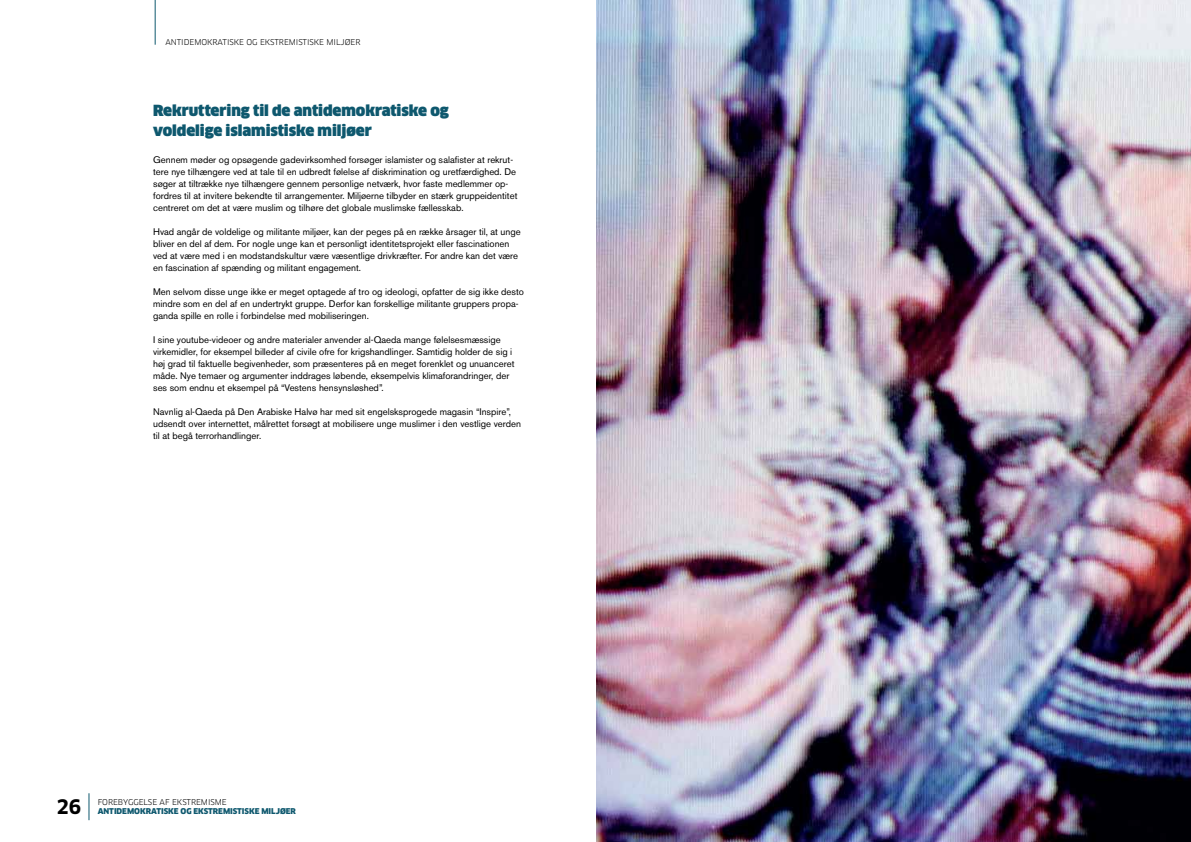
<style>
.page{position:relative;width:1191px;height:842px;background:#fff}
.page>*{position:absolute;margin:0;border:0;box-sizing:border-box;transform-origin:0 0}
.t1{font:700 19.6px "Clan";color:#000}
.t2{font:900 15px/20px "Clan";letter-spacing:-.005em;color:#0e586e}
.t3{font:9.5px/12px "Akzidenz Grotesk BE";color:#000}
.t4{font:7.8px "Clan";letter-spacing:-.005em;color:#000}
.t5{font:900 7.8px "Clan";letter-spacing:-.005em;color:#0e586e}
</style>
<div class="page">
<svg style="left:89px;top:793px;width:1px;height:27px"></svg>
<hr style="left:155px;top:0;width:1px;height:45px;background:#0e586e">
<img style="left:596px;top:0;width:595px;height:842px">
<p class="t4" style="left:165px;top:38px;width:196px">ANTIDEMOKRATISKE OG EKSTREMISTISKE MILJØER</p>
<h2 class="t2" style="left:153px;top:100px;width:297px">Rekruttering til de antidemokratiske og voldelige islamistiske miljøer</h2>
<p class="t3" style="left:153px;top:153px;width:366px">Gennem møder og opsøgende gadevirksomhed forsøger islamister og salafister at rekrut&shy;tere nye tilhængere ved at tale til en udbredt følelse af diskrimination og uretfærdighed. De søger at tiltrække nye tilhængere gennem personlige netværk, hvor faste medlemmer op&shy;fordres til at invitere bekendte til arrangementer. Miljøerne tilbyder en stærk gruppeidentitet centreret om det at være muslim og tilhøre det globale muslimske fællesskab.</p>
<p class="t3" style="left:153px;top:225px;width:369px">Hvad angår de voldelige og militante miljøer, kan der peges på en række årsager til, at unge bliver en del af dem. For nogle unge kan et personligt identitetsprojekt eller fascinationen ved at være med i en modstandskultur være væsentlige drivkræfter. For andre kan det være en fascination af spænding og militant engagement.</p>
<p class="t3" style="left:153px;top:285px;width:372px">Men selvom disse unge ikke er meget optagede af tro og ideologi, opfatter de sig ikke desto mindre som en del af en undertrykt gruppe. Derfor kan forskellige militante gruppers propa&shy;ganda spille en rolle i forbindelse med mobiliseringen.</p>
<p class="t3" style="left:153px;top:333px;width:363px">I sine youtube-videoer og andre materialer anvender al-Qaeda mange følelsesmæssige virkemidler, for eksempel billeder af civile ofre for krigshandlinger. Samtidig holder de sig i høj grad til faktuelle begivenheder, som præsenteres på en meget forenklet og unuanceret måde. Nye temaer og argumenter inddrages løbende, eksempelvis klimaforandringer, der ses som endnu et eksempel på “Vestens hensynsløshed”.</p>
<p class="t3" style="left:153px;top:405px;width:369px">Navnlig al-Qaeda på Den Arabiske Halvø har med sit engelsksprogede magasin “Inspire”, udsendt over internettet, målrettet forsøgt at mobilisere unge muslimer i den vestlige verden til at begå terrorhandlinger.</p>
<h1 class="t1" style="left:57px;top:796px;width:26px">26</h1>
<p class="t4" style="left:98px;top:798px;width:131px">FOREBYGGELSE AF EKSTREMISME</p>
<p class="t5" style="left:98px;top:807px;width:200px">ANTIDEMOKRATISKE OG EKSTREMISTISKE MILJØER</p>
</div>
